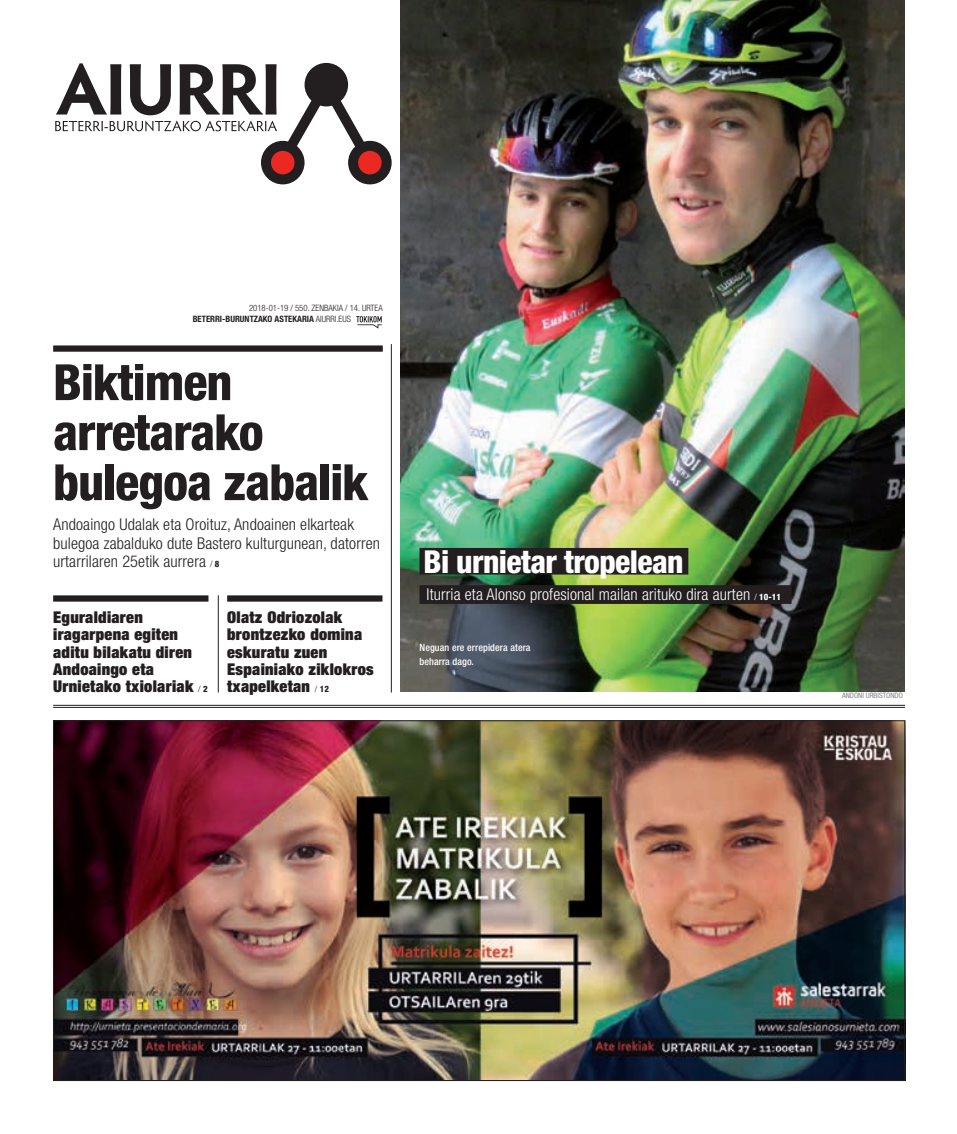
<style>
.page{position:relative;width:957px;height:1134px;background:#fff}
.page>*{position:absolute;margin:0;border:0;box-sizing:border-box;transform-origin:0 0}
.t1{font:800 condensed 50px/50px "Helvetica Neue";letter-spacing:-.02em;color:#231f20}
.t2{font:800 condensed 31.62px "Helvetica Neue";letter-spacing:-.02em;color:#fff}
.t3{font:900 expanded 16.25px/17.2px "Helvetica Neue";letter-spacing:.02em;color:#231f20}
.t4{font:300 condensed 16.25px/18.8px "Helvetica Neue";letter-spacing:.01em;color:#231f20}
.t5{font:300 condensed 16.25px "Helvetica Neue";letter-spacing:.01em;color:#fff}
.t6{font:500 condensed 10px/13.9px "Helvetica Neue";letter-spacing:.01em;color:#fff}
.t7{font:300 condensed 8.75px/11.2px "Helvetica Neue";color:#231f20}
.t8{font:condensed 7.5px "Helvetica Neue";color:#808285}
.s1{font-weight:700}
.s2{font-size:8.75px}
.s3{font-weight:800;font-size:8.75px}
.s4{font-weight:300;font-stretch:condensed;font-size:8.75px}
.s5{font-weight:800;font-stretch:condensed;font-size:8.75px}
</style>
<div class="page">
<img style="left:401px;top:0;width:503px;height:692px">
<img style="left:55px;top:722px;width:848px;height:357px">
<hr style="left:53px;top:705px;width:852px;height:1px;background:#231f20">
<hr style="left:53px;top:707px;width:852px;height:1px;background:#231f20">
<div style="left:53px;top:595px;width:155px;height:7px;background:#231f20"></div>
<div style="left:227px;top:595px;width:155px;height:7px;background:#231f20"></div>
<hr style="left:218px;top:595px;width:1px;height:97px;background:#231f20">
<div style="left:419px;top:585px;width:372px;height:19px;background:#231f20"></div>
<div style="left:419px;top:548px;width:269px;height:26px;background:#231f20"></div>
<hr style="left:391px;top:344px;width:1px;height:348px;background:#231f20">
<div style="left:53px;top:345px;width:330px;height:7px;background:#231f20"></div>
<svg style="left:356px;top:316px;width:26px;height:13px"></svg>
<hr style="left:53px;top:1080px;width:849px;height:1px;background:#231f20">
<svg style="left:55px;top:63px;width:328px;height:113px"></svg>
<svg style="left:353px;top:146px;width:34px;height:33px"></svg>
<div style="left:348px;top:141px;width:44px;height:43px;border:10px solid #231f20;border-radius:50%"></div>
<div style="left:266px;top:146px;width:33px;height:33px;background:#ec2823;border-radius:50%"></div>
<div style="left:261px;top:141px;width:43px;height:43px;border:10px solid #231f20;border-radius:50%"></div>
<div style="left:304px;top:63px;width:44px;height:43px;background:#231f20;border-radius:50%"></div>
<p class="t7" style="left:193px;top:302px;width:191px;text-indent:56px">2018-01-19 / 550. zenbakia / 14. urtea<br><span class="s1">BETERRI-BURUNTZAKO ASTEKARIA</span> aiurri.eus</p>
<h1 class="t1" style="left:53px;top:356px;width:316px">Biktimen arretarako bulegoa zabalik</h1>
<p class="t4" style="left:53px;top:515px;width:328px">Andoaingo Udalak eta Oroituz, Andoainen elkarteak bulegoa zabalduko dute Bastero kulturgunean, datorren urtarrilaren 25etik aurrera <span class="s2">/</span> <span class="s3">8</span></p>
<p class="t3" style="left:53px;top:608px;width:156px">Eguraldiaren iragarpena egiten aditu bilakatu diren<br>Andoaingo eta<br>Urnietako txiolariak <span class="s4">/</span> <span class="s5">2</span></p>
<p class="t3" style="left:227px;top:608px;width:148px">Olatz Odriozolak brontzezko domina eskuratu zuen<br>Espainiako ziklokros txapelketan <span class="s4">/</span> <span class="s5">12</span></p>
<h2 class="t2" style="left:423px;top:542px;width:261px">Bi urnietar tropelean</h2>
<p class="t5" style="left:426px;top:585px;width:356px">Iturria eta Alonso profesional mailan arituko dira aurten <span class="s2">/</span> <span class="s3">10-11</span></p>
<p class="t6" style="left:419px;top:640px;width:113px">Neguan ere errepidera atera beharra dago.</p>
<p class="t8" style="left:842px;top:691px;width:62px">ANDONI URBISTONDO</p>
</div>
